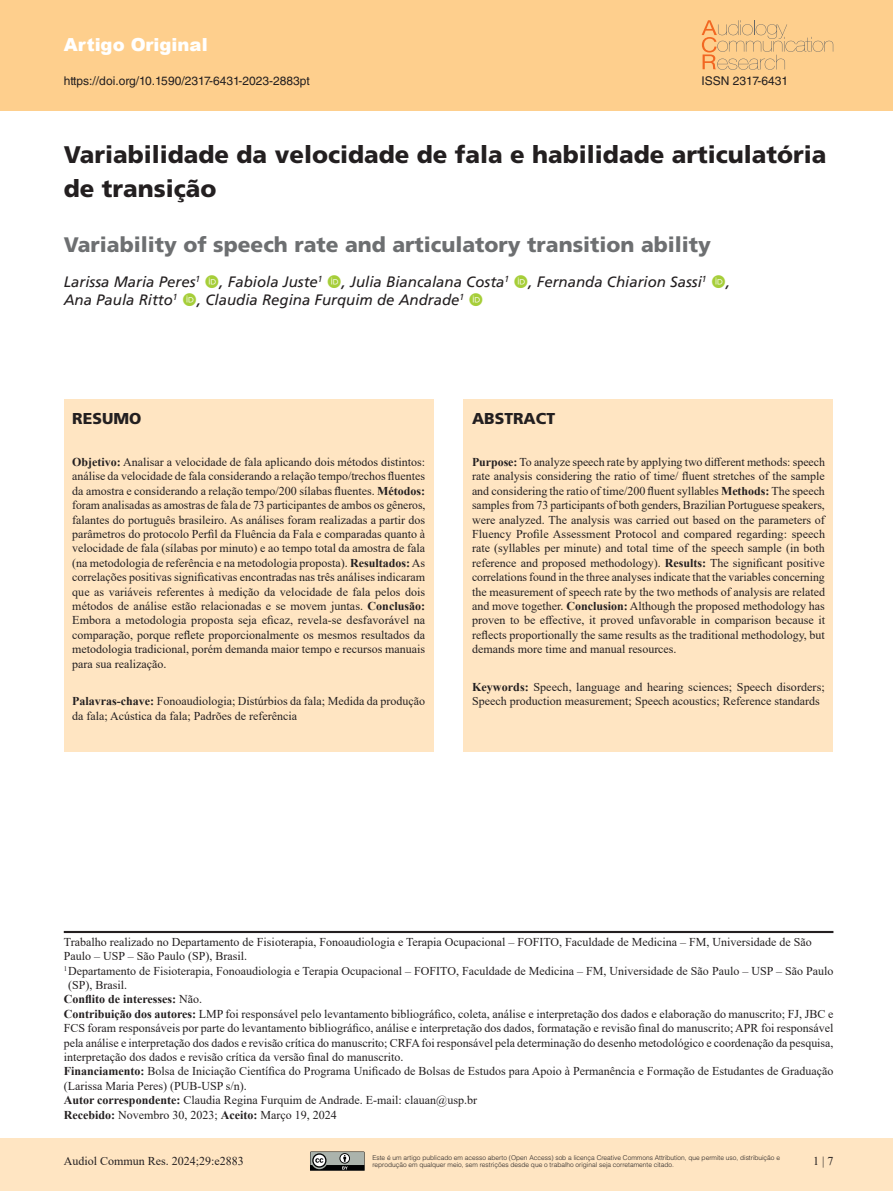
<style>
.page{position:relative;width:893px;height:1191px;background:#fff}
.page>*{position:absolute;margin:0;border:0;box-sizing:border-box;transform-origin:0 0}
.ArticleTitle{font:900 24px/34.5px "Frutiger LT Std";color:#231f20}
.ArticleTitle-Trans1{font:900 21px "Frutiger LT Std";color:#6d6f71}
.t1{font:900 18px "Arial";color:#fff}
.AbstractTitle-Trans1{font:900 15.75px "Frutiger LT Std";color:#231f20}
.AbstractTitle{font:900 15.75px "Frutiger LT Std";color:#231f20}
.Authors{font:italic 15px "Frutiger LT";color:#231f20}
.Abstract{font:12px/14.4px "Times New Roman";color:#231f20;text-align:justify}
.Abstract-Trans1{font:12px/14.4px "Times New Roman";color:#231f20;text-align:justify}
.fnAuthor-notesContri{font:12px/14.4px "Times New Roman";color:#231f20;text-align:justify}
.fnFinancial-disclosu{font:12px/14.4px "Times New Roman";color:#231f20}
.fnArticleOther{font:12px/14.4px "Times New Roman";color:#231f20}
.Affiliations{font:12px/14.4px "Times New Roman";color:#231f20}
.Keywords-Trans1{font:12px/14.4px "Times New Roman";color:#231f20}
.Keywords{font:12px/14.4px "Times New Roman";color:#231f20}
.Correspondence{font:12px "Times New Roman";color:#231f20}
.t2{font:12px "Helvetica LT Std";color:#231f20}
.History{font:12px "Times New Roman";color:#231f20}
.fnConflict{font:700 12px "Times New Roman";color:#231f20}
.t3{font:300 6.6px/7.9px "Helvetica LT Std";color:#231f20}
.s1{font-weight:700}
.s2{font-weight:400}
</style>
<div class="page">
<div style="left:0;top:0;width:893px;height:111px;background:#fecf8d"></div>
<svg style="left:702px;top:20px;width:131px;height:50px"></svg>
<div style="left:0;top:1138px;width:893px;height:53px;background:#ffe5c2"></div>
<svg style="left:310px;top:1151px;width:55px;height:20px"></svg>
<div style="left:64px;top:399px;width:370px;height:352px;background:#ffe5c2"></div>
<div style="left:463px;top:399px;width:370px;height:352px;background:#ffe5c2"></div>
<hr style="left:64px;top:931px;width:769px;height:2px;background:#231f20">
<h3 class="t1" style="left:64px;top:32px;width:145px">Artigo Original</h3>
<p class="t2" style="left:64px;top:74px;width:248px">https://doi.org/10.1590/2317-6431-2023-2883pt</p>
<p class="t2" style="left:701px;top:74px;width:88px">ISSN 2317-6431</p>
<p class="ArticleTitle" style="left:64px;top:137px;width:764px">Variabilidade da velocidade de fala e habilidade articulatória de transição</p>
<p class="ArticleTitle-Trans1" style="left:64px;top:232px;width:649px">Variability of speech rate and articulatory transition ability</p>
<p class="Authors" style="left:64px;top:273px;width:138px">Larissa Maria Peres<sup>1</sup></p>
<p class="Authors" style="left:220px;top:273px;width:105px">, Fabiola Juste<sup>1</sup></p>
<p class="Authors" style="left:342px;top:273px;width:169px">, Julia Biancalana Costa<sup>1</sup></p>
<p class="Authors" style="left:529px;top:273px;width:180px">, Fernanda Chiarion Sassi<sup>1</sup></p>
<p class="Authors" style="left:726px;top:273px;width:6px">,</p>
<p class="Authors" style="left:64px;top:291px;width:116px">Ana Paula Ritto<sup>1</sup></p>
<p class="Authors" style="left:197px;top:291px;width:269px">, Claudia Regina Furquim de Andrade<sup>1</sup></p>
<p class="AbstractTitle" style="left:72px;top:409px;width:71px">RESUMO</p>
<p class="Abstract" style="left:72px;top:454px;width:355px"><span class="s1">Objetivo:</span> Analisar a velocidade de fala aplicando dois métodos distintos: análise da velocidade de fala considerando a relação tempo/trechos fluentes da amostra e considerando a relação tempo/200 sílabas fluentes. <span class="s1">Métodos: </span>foram analisadas as amostras de fala de 73 participantes de ambos os gêneros, falantes do português brasileiro. As análises foram realizadas a partir dos parâmetros do protocolo Perfil da Fluência da Fala e comparadas quanto à velocidade de fala (sílabas por minuto) e ao tempo total da amostra de fala (na metodologia de referência e na metodologia proposta). <span class="s1">Resultados:</span> As correlações positivas significativas encontradas nas três análises indicaram que as variáveis referentes à medição da velocidade de fala pelos dois métodos de análise estão relacionadas e se movem juntas. <span class="s1">Conclusão:<br></span>Embora a metodologia proposta seja eficaz, revela-se desfavorável na comparação, porque reflete proporcionalmente os mesmos resultados da metodologia tradicional, porém demanda maior tempo e recursos manuais para sua realização.</p>
<p class="Keywords" style="left:72px;top:694px;width:354px"><span class="s1">Palavras-chave:</span> Fonoaudiologia; Distúrbios da fala; Medida da produção da fala; Acústica da fala; Padrões de referência</p>
<p class="AbstractTitle-Trans1" style="left:472px;top:409px;width:85px">ABSTRACT</p>
<p class="Abstract-Trans1" style="left:472px;top:454px;width:355px"><span class="s1">Purpose:</span> To analyze speech rate by applying two different methods: speech rate analysis considering the ratio of time/ fluent stretches of the sample and considering the ratio of time/200 fluent syllables <span class="s1">Methods:</span> The speech samples from 73 participants of both genders, Brazilian Portuguese speakers, were analyzed. The analysis was carried out based on the parameters of Fluency Profile Assessment Protocol and compared regarding: speech rate (syllables per minute) and total time of the speech sample (in both reference and proposed methodology). <span class="s1">Results:</span> The significant positive correlations found in the three analyses indicate that the variables concerning the measurement of speech rate by the two methods of analysis are related and move together. <span class="s1">Conclusion:</span> Although the proposed methodology has proven to be effective, it proved unfavorable in comparison because it reflects proportionally the same results as the traditional methodology, but demands more time and manual resources.</p>
<p class="Keywords-Trans1" style="left:472px;top:679px;width:354px"><span class="s1">Keywords:</span> Speech, language and hearing sciences; Speech disorders;<br>Speech production measurement; Speech acoustics; Reference standards</p>
<p class="fnArticleOther" style="left:64px;top:934px;width:750px">Trabalho realizado no Departamento de Fisioterapia, Fonoaudiologia e Terapia Ocupacional – FOFITO, Faculdade de Medicina – FM, Universidade de São<br>Paulo – USP – São Paulo (SP), Brasil.</p>
<p class="Affiliations" style="left:68px;top:963px;width:767px;text-indent:-4px"><sup>1</sup>Departamento de Fisioterapia, Fonoaudiologia e Terapia Ocupacional – FOFITO, Faculdade de Medicina – FM, Universidade de São Paulo – USP – São Paulo (SP), Brasil.</p>
<p class="fnConflict" style="left:64px;top:990px;width:140px">Conflito de interesses: <span class="s2">Não.</span></p>
<p class="fnAuthor-notesContri" style="left:64px;top:1006px;width:771px"><span class="s1">Contribuição dos autores:</span> LMP foi responsável pelo levantamento bibliográfico, coleta, análise e interpretação dos dados e elaboração do manuscrito; FJ, JBC e FCS foram responsáveis por parte do levantamento bibliográfico, análise e interpretação dos dados, formatação e revisão final do manuscrito; APR foi responsável pela análise e interpretação dos dados e revisão crítica do manuscrito; CRFA foi responsável pela determinação do desenho metodológico e coordenação da pesquisa, interpretação dos dados e revisão crítica da versão final do manuscrito.</p>
<p class="fnFinancial-disclosu" style="left:64px;top:1063px;width:771px"><span class="s1">Financiamento:</span> Bolsa de Iniciação Científica do Programa Unificado de Bolsas de Estudos para Apoio à Permanência e Formação de Estudantes de Graduação (Larissa Maria Peres) (PUB-USP s/n).</p>
<p class="Correspondence" style="left:64px;top:1091px;width:415px"><span class="s1">Autor correspondente:</span> Claudia Regina Furquim de Andrade. E-mail: clauan@usp.br</p>
<p class="History" style="left:64px;top:1106px;width:274px"><span class="s1">Recebido:</span> Novembro 30, 2023; <span class="s1">Aceito:</span> Março 19, 2024</p>
<p class="t3" style="left:372px;top:1153px;width:409px">Este é um artigo publicado em acesso aberto (Open Access) sob a licença Creative Commons Attribution, que permite uso, distribuição e reprodução em qualquer meio, sem restrições desde que o trabalho original seja corretamente citado.</p>
<p class="Abstract" style="left:64px;top:1153px;width:182px">Audiol Commun Res. 2024;29:e2883</p>
<p class="Abstract" style="left:813px;top:1153px;width:22px">1 | 7</p>
</div>
